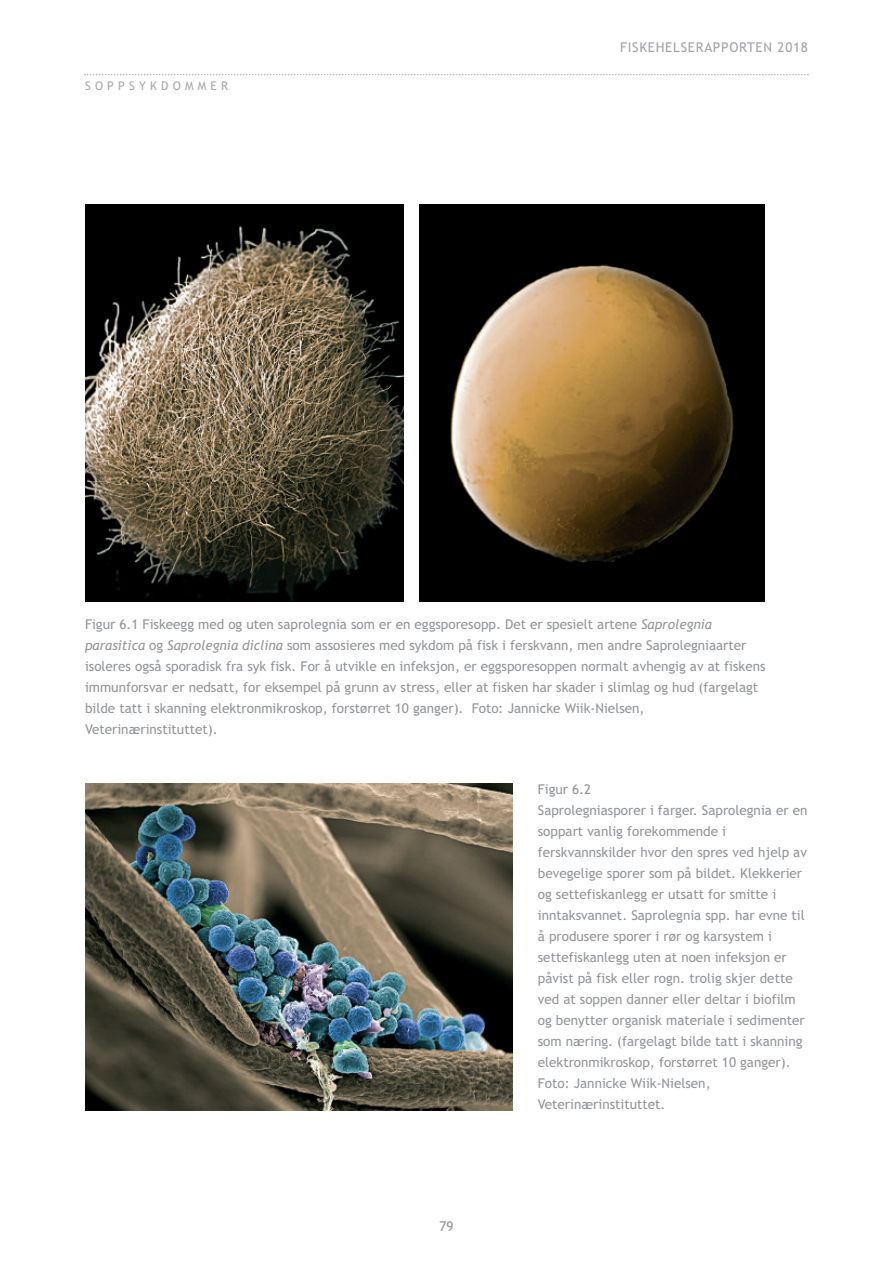
<style>
.page{position:relative;width:893px;height:1263px;background:#fff}
.page>*{position:absolute;margin:0;border:0;box-sizing:border-box;transform-origin:0 0}
.t1{font:13.5px/21px "Trebuchet MS";color:#939598}
.t2{font:13.5px "Trebuchet MS";letter-spacing:.05em;color:#a4a5a9}
.t3{font:13.5px "Trebuchet MS";color:#95979a}
.t4{font:12px "Trebuchet MS";letter-spacing:.35em;color:#a8a9ad}
.s1{font-style:italic}
</style>
<div class="page">
<svg style="left:84px;top:74px;width:725px;height:1px"></svg>
<img style="left:85px;top:205px;width:319px;height:396px">
<img style="left:420px;top:204px;width:344px;height:397px">
<img style="left:85px;top:784px;width:427px;height:326px">
<p class="t4" style="left:85px;top:78px;width:145px">SoPPSYKDoMMeR</p>
<p class="t2" style="left:620px;top:40px;width:189px">FISKeHeLSeRAPPoRTeN 2018</p>
<p class="t1" style="left:85px;top:614px;width:682px">Figur 6.1 Fiskeegg med og uten saprolegnia som er en eggsporesopp. Det er spesielt artene <span class="s1">Saprolegnia parasitica</span> og <span class="s1">Saprolegnia diclina</span> som assosieres med sykdom på fisk i ferskvann, men andre Saprolegniaarter isoleres også sporadisk fra syk fisk. For å utvikle en infeksjon, er eggsporesoppen normalt avhengig av at fiskens immunforsvar er nedsatt, for eksempel på grunn av stress, eller at fisken har skader i slimlag og hud (fargelagt bilde tatt i skanning elektronmikroskop, forstørret 10 ganger). Foto: Jannicke Wiik-Nielsen, Veterinærinstituttet).</p>
<p class="t3" style="left:439px;top:1218px;width:16px">79</p>
<p class="t1" style="left:538px;top:779px;width:271px">Figur 6.2<br>Saprolegniasporer i farger. Saprolegnia er en soppart vanlig forekommende i ferskvannskilder hvor den spres ved hjelp av bevegelige sporer som på bildet. Klekkerier og settefiskanlegg er utsatt for smitte i inntaksvannet. Saprolegnia spp. har evne til å produsere sporer i rør og karsystem i settefiskanlegg uten at noen infeksjon er påvist på fisk eller rogn. trolig skjer dette ved at soppen danner eller deltar i biofilm og benytter organisk materiale i sedimenter som næring. (fargelagt bilde tatt i skanning elektronmikroskop, forstørret 10 ganger).<br>Foto: Jannicke Wiik-Nielsen, Veterinærinstituttet.</p>
</div>
